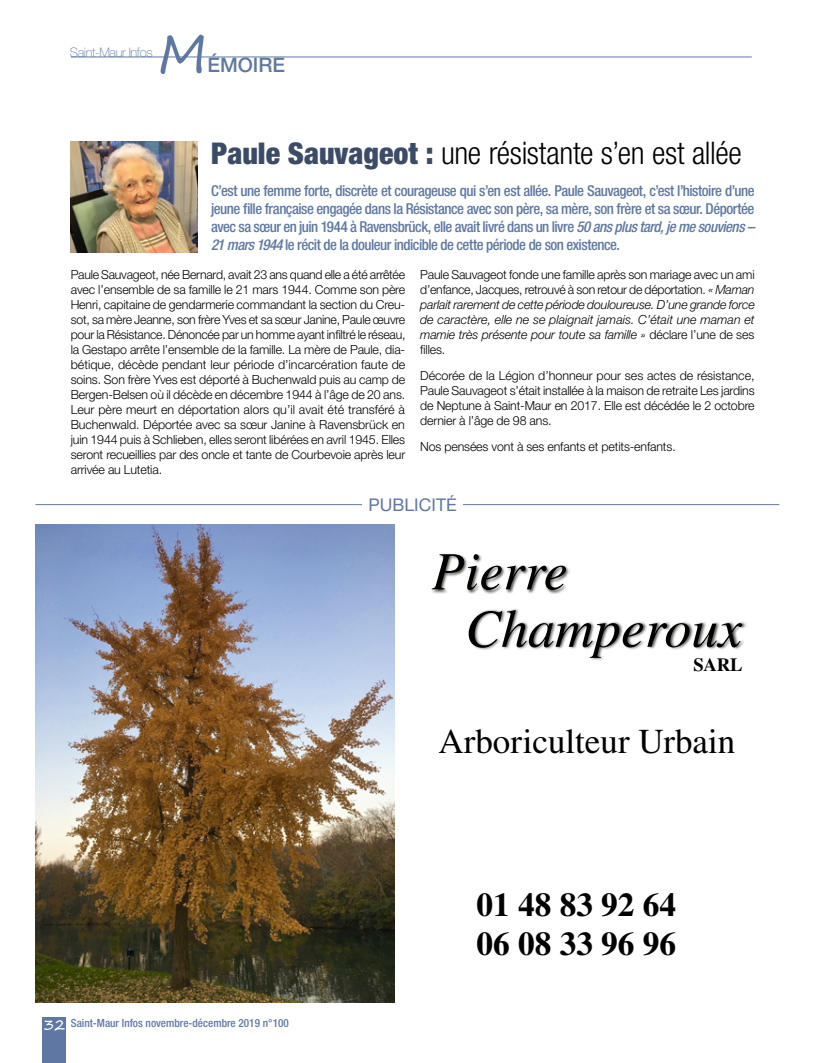
<style>
.page{position:relative;width:815px;height:1063px;background:#fff}
.page>*{position:absolute;margin:0;border:0;box-sizing:border-box;transform-origin:0 0}
.t1{font:italic 53.75px/57.5px "STIX General";color:#000}
.t2{font:52.5px "Segoe Print";color:#5f78a3}
.t3{font:35px "STIX General";color:#000}
.t4{font:700 33.25px/38.6px "STIX General";color:#000}
.t5{font:300 condensed 31.25px "Helvetica Neue LT Std";letter-spacing:-.015em;color:#000}
.t6{font:500 20px "Helvetica Neue LT Std";color:#5f78a3}
.t7{font:700 18.62px "STIX General";color:#000}
.t8{font:17.5px "Helvetica Neue LT Std";color:#5f78a3}
.t9{font:500 condensed 15px/18px "Helvetica Neue LT Std";letter-spacing:-.035em;color:#5f78a3;text-align:justify}
.t10{font:15px "Segoe Print";color:#fff}
.t11{font:100 13.12px "Helvetica Neue LT Std";letter-spacing:-.03em;color:#5f78a3}
.t12{font:300 12.5px/15px "Helvetica Neue LT Std";letter-spacing:-.01em;color:#000;text-align:justify}
.t13{font:italic 300 12.5px/15px "Helvetica Neue LT Std";letter-spacing:-.01em;color:#000;text-align:justify}
.t14{font:500 condensed 11.25px "Helvetica Neue LT Std";color:#5f78a3}
.s1{font-weight:900;font-size:30px;color:#3c4b66}
.s2{font-style:italic}
.s3{font-style:normal}
</style>
<div class="page">
<hr style="left:35px;top:504px;width:744px;height:1px;background:#5f78a3">
<div style="left:363px;top:496px;width:100px;height:17px;background:#fff"></div>
<hr style="left:71px;top:57px;width:681px;height:1px;background:#5f78a3">
<div style="left:43px;top:1017px;width:23px;height:46px;background:#5f78a3"></div>
<img style="left:432px;top:554px;width:138px;height:40px">
<img style="left:468px;top:609px;width:279px;height:51px">
<img style="left:35px;top:524px;width:359px;height:479px">
<img style="left:71px;top:142px;width:126px;height:111px">
<p class="t11" style="left:70px;top:44px;width:84px">Saint-Maur Infos</p>
<h2 class="t2" style="left:158px;top:7px;width:51px">M</h2>
<h3 class="t6" style="left:207px;top:53px;width:79px">ÉMOIRE</h3>
<h3 class="t5" style="left:211px;top:135px;width:532px"><span class="s1">Paule Sauvageot :</span> une résistante s’en est allée</h3>
<p class="t9" style="left:211px;top:182px;width:545px">C’est une femme forte, discrète et courageuse qui s’en est allée. Paule Sauvageot, c’est l’histoire d’une jeune fille française engagée dans la Résistance avec son père, sa mère, son frère et sa sœur. Déportée avec sa sœur en juin 1944 à Ravensbrück, elle avait livré dans un livre <span class="s2">50 ans plus tard, je me souviens – 21 mars 1944</span> le récit de la douleur indicible de cette période de son existence.</p>
<p class="t12" style="left:71px;top:267px;width:336px">Paule Sauvageot, née Bernard, avait 23 ans quand elle a été arrêtée avec l’ensemble de sa famille le 21 mars 1944. Comme son père Henri, capitaine de gendarmerie commandant la section du Creu&shy;sot, sa mère Jeanne, son frère Yves et sa sœur Janine, Paule œuvre pour la Résistance. Dénoncée par un homme ayant infiltré le réseau, la Gestapo arrête l’ensemble de la famille. La mère de Paule, dia&shy;bétique, décède pendant leur période d’incarcération faute de soins. Son frère Yves est déporté à Buchenwald puis au camp de Bergen-Belsen où il décède en décembre 1944 à l’âge de 20 ans.<br>Leur père meurt en déportation alors qu’il avait été transféré à Buchenwald. Déportée avec sa sœur Janine à Ravensbrück en juin 1944 puis à Schlieben, elles seront libérées en avril 1945. Elles seront recueillies par des oncle et tante de Courbevoie après leur arrivée au Lutetia.</p>
<p class="t13" style="left:420px;top:267px;width:336px"><span class="s3">Paule Sauvageot fonde une famille après son mariage avec un ami d’enfance, Jacques, retrouvé à son retour de déportation.</span> « Maman parlait rarement de cette période douloureuse. D’une grande force de caractère, elle ne se plaignait jamais. C’était une maman et mamie très présente pour toute sa famille » <span class="s3">déclare l’une de ses filles.</span></p>
<p class="t12" style="left:420px;top:368px;width:336px">Décorée de la Légion d’honneur pour ses actes de résistance, Paule Sauvageot s’était installée à la maison de retraite Les jardins de Neptune à Saint-Maur en 2017. Elle est décédée le 2 octobre dernier à l’âge de 98 ans.</p>
<p class="t12" style="left:420px;top:438px;width:257px">Nos pensées vont à ses enfants et petits-enfants.</p>
<h3 class="t8" style="left:369px;top:494px;width:90px">PUBLICITÉ</h3>
<h1 class="t1" style="left:465px;top:541px;width:278px;text-indent:-33px">Pierre<br>Champeroux</h1>
<h3 class="t7" style="left:693px;top:651px;width:51px">SARL</h3>
<h3 class="t3" style="left:438px;top:718px;width:298px">Arboriculteur Urbain</h3>
<p class="t14" style="left:71px;top:1016px;width:220px">Saint-Maur Infos novembre-décembre 2019 n°100</p>
<p class="t10" style="left:43px;top:1011px;width:23px">32</p>
<h3 class="t4" style="left:476px;top:887px;width:201px">01 48 83 92 64<br>06 08 33 96 96</h3>
</div>
